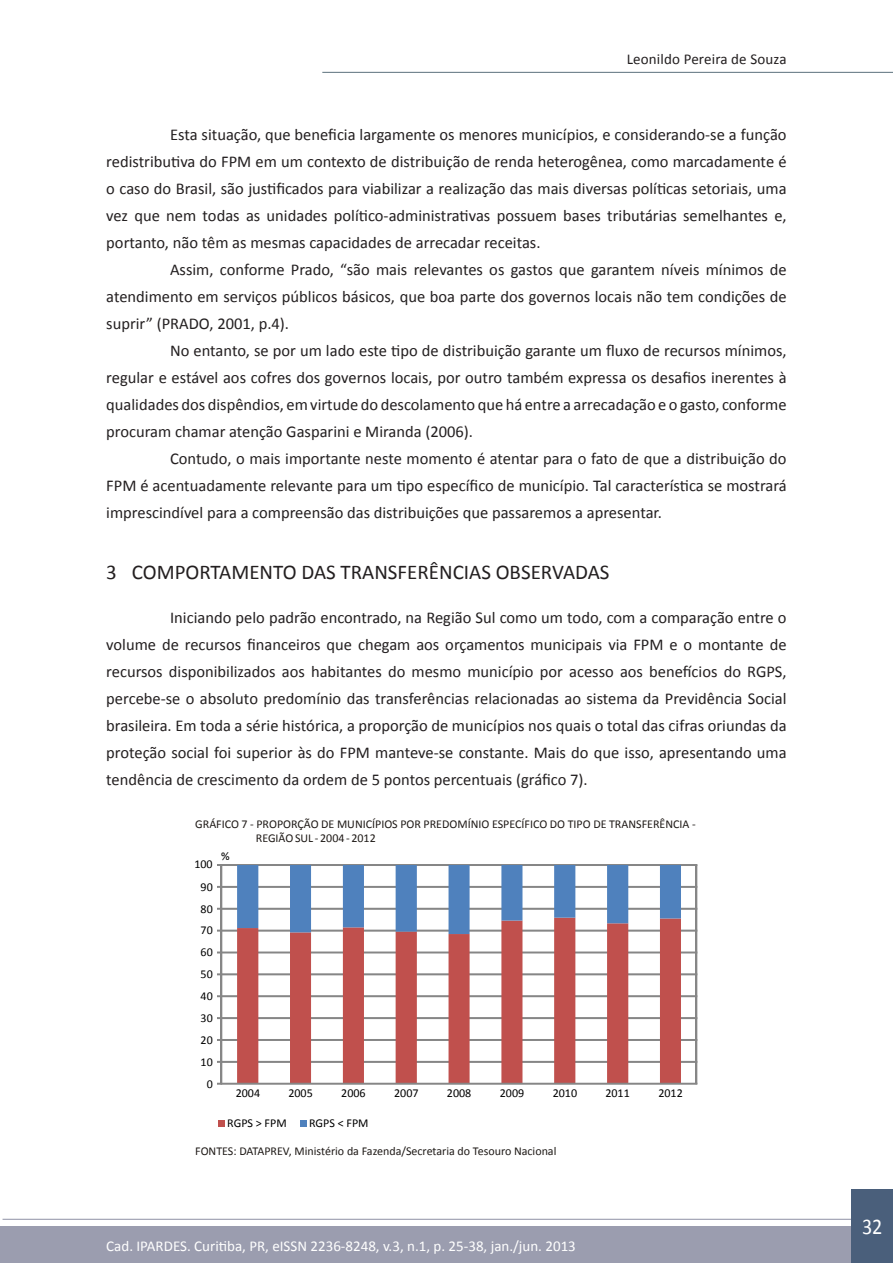
<style>
.page{position:relative;width:893px;height:1263px;background:#fff}
.page>*{position:absolute;margin:0;border:0;box-sizing:border-box;transform-origin:0 0}
.t1{font:22.5px "Calibri";color:#fff;scale:.9 1}
.TITULO_1_DIG{font:21px "Calibri";color:#231f20}
.TEXTO_NORMAL{font:16.5px/27px "Calibri";color:#231f20;text-align:justify}
.t2{font:15px "Calibri";color:#fff}
.t3{font:15px "Calibri";letter-spacing:.01em;color:#231f20}
.t4{font:12px/13.5px "Calibri";color:#1f1a17}
.t5{font:12px "Calibri";color:#000}
</style>
<div class="page">
<hr style="left:3px;top:1219px;width:890px;height:1px;background:#9b9daf">
<div style="left:0;top:1227px;width:893px;height:36px;background:#9b9daf"></div>
<hr style="left:322px;top:72px;width:571px;height:1px;background:#5b717c">
<div style="left:851px;top:1189px;width:42px;height:74px;background:#4a5f7b"></div>
<div style="left:221px;top:1061px;width:476px;height:1px;border:1px solid #868686"></div>
<div style="left:221px;top:1039px;width:476px;height:1px;border:1px solid #868686"></div>
<div style="left:221px;top:1017px;width:476px;height:2px;border:1px solid #868686"></div>
<div style="left:221px;top:996px;width:476px;height:1px;border:1px solid #868686"></div>
<div style="left:221px;top:974px;width:476px;height:1px;border:1px solid #868686"></div>
<div style="left:221px;top:952px;width:476px;height:1px;border:1px solid #868686"></div>
<div style="left:221px;top:930px;width:476px;height:1px;border:1px solid #868686"></div>
<div style="left:221px;top:908px;width:476px;height:1px;border:1px solid #868686"></div>
<div style="left:221px;top:886px;width:476px;height:1px;border:1px solid #868686"></div>
<div style="left:221px;top:864px;width:476px;height:1px;border:1px solid #868686"></div>
<svg style="left:237px;top:934px;width:444px;height:149px"></svg>
<svg style="left:237px;top:865px;width:444px;height:69px"></svg>
<div style="left:221px;top:865px;width:1px;height:219px;border:1px solid #868686"></div>
<div style="left:696px;top:865px;width:1px;height:219px;border:1px solid #868686"></div>
<div style="left:221px;top:1083px;width:476px;height:1px;border:1px solid #868686"></div>
<div style="left:218px;top:1120px;width:6px;height:7px;background:#c0504d"></div>
<div style="left:300px;top:1120px;width:6px;height:7px;background:#4f81bd"></div>
<p class="t3" style="left:627px;top:50px;width:161px">Leonildo Pereira de Souza</p>
<p class="TEXTO_NORMAL" style="left:106px;top:120px;width:682px;text-indent:64px">Esta situação, que beneficia largamente os menores municípios, e considerando-se a função redistributiva do FPM em um contexto de distribuição de renda heterogênea, como marcadamente é o caso do Brasil, são justificados para viabilizar a realização das mais diversas políticas setoriais, uma vez que nem todas as unidades político-administrativas possuem bases tributárias semelhantes e, portanto, não têm as mesmas capacidades de arrecadar receitas.</p>
<p class="TEXTO_NORMAL" style="left:106px;top:255px;width:682px;text-indent:64px">Assim, conforme Prado, “são mais relevantes os gastos que garantem níveis mínimos de atendimento em serviços públicos básicos, que boa parte dos governos locais não tem condições de suprir” (PRADO, 2001, p.4).</p>
<p class="TEXTO_NORMAL" style="left:106px;top:336px;width:682px;text-indent:64px">No entanto, se por um lado este tipo de distribuição garante um fluxo de recursos mínimos, regular e estável aos cofres dos governos locais, por outro também expressa os desafios inerentes à qualidades dos dispêndios, em virtude do descolamento que há entre a arrecadação e o gasto, conforme procuram chamar atenção Gasparini e Miranda (2006).</p>
<p class="TEXTO_NORMAL" style="left:106px;top:444px;width:682px;text-indent:64px">Contudo, o mais importante neste momento é atentar para o fato de que a distribuição do FPM é acentuadamente relevante para um tipo específico de município. Tal característica se mostrará imprescindível para a compreensão das distribuições que passaremos a apresentar.</p>
<p class="TITULO_1_DIG" style="left:106px;top:559px;width:505px">3 COMPORTAMENTO DAS TRANSFERÊNCIAS OBSERVADAS</p>
<p class="TEXTO_NORMAL" style="left:106px;top:603px;width:682px;text-indent:64px">Iniciando pelo padrão encontrado, na Região Sul como um todo, com a comparação entre o volume de recursos financeiros que chegam aos orçamentos municipais via FPM e o montante de recursos disponibilizados aos habitantes do mesmo município por acesso aos benefícios do RGPS, percebe-se o absoluto predomínio das transferências relacionadas ao sistema da Previdência Social brasileira. Em toda a série histórica, a proporção de municípios nos quais o total das cifras oriundas da proteção social foi superior às do FPM manteve-se constante. Mais do que isso, apresentando uma tendência de crescimento da ordem de 5 pontos percentuais (gráfico 7).</p>
<p class="t4" style="left:256px;top:817px;width:441px;text-indent:-61px">GRÁFICO 7 - PROPORÇÃO DE MUNICÍPIOS POR PREDOMÍNIO ESPECÍFICO DO TIPO DE TRANSFERÊNCIA -<br>REGIÃO SUL - 2004 - 2012</p>
<p class="t5" style="left:194px;top:857px;width:20px">100</p>
<p class="t5" style="left:201px;top:879px;width:14px">90</p>
<p class="t5" style="left:201px;top:901px;width:14px">80</p>
<p class="t5" style="left:201px;top:923px;width:14px">70</p>
<p class="t5" style="left:201px;top:945px;width:14px">60</p>
<p class="t5" style="left:201px;top:967px;width:14px">50</p>
<p class="t5" style="left:201px;top:988px;width:14px">40</p>
<p class="t5" style="left:201px;top:1010px;width:14px">30</p>
<p class="t5" style="left:201px;top:1032px;width:14px">20</p>
<p class="t5" style="left:201px;top:1054px;width:14px">10</p>
<p class="t5" style="left:207px;top:1076px;width:8px">0</p>
<p class="t5" style="left:221px;top:848px;width:10px">%</p>
<p class="t5" style="left:236px;top:1086px;width:26px">2004</p>
<p class="t5" style="left:288px;top:1086px;width:26px">2005</p>
<p class="t5" style="left:341px;top:1086px;width:26px">2006</p>
<p class="t5" style="left:394px;top:1086px;width:26px">2007</p>
<p class="t5" style="left:447px;top:1086px;width:26px">2008</p>
<p class="t5" style="left:500px;top:1086px;width:26px">2009</p>
<p class="t5" style="left:553px;top:1086px;width:26px">2010</p>
<p class="t5" style="left:605px;top:1086px;width:26px">2011</p>
<p class="t5" style="left:658px;top:1086px;width:26px">2012</p>
<p class="t5" style="left:227px;top:1115px;width:61px">RGPS &gt; FPM</p>
<p class="t5" style="left:309px;top:1115px;width:61px">RGPS &lt; FPM</p>
<p class="t4" style="left:195px;top:1144px;width:363px">FONTES: DATAPREV, Ministério da Fazenda/Secretaria do Tesouro Nacional</p>
<p class="t2" style="left:106px;top:1236px;width:471px">Cad. IPARDES. Curitiba, PR, eISSN 2236-8248, v.3, n.1, p. 25-38, jan./jun. 2013</p>
<h1 class="t1" style="left:862px;top:1213px;width:24px">32</h1>
</div>
